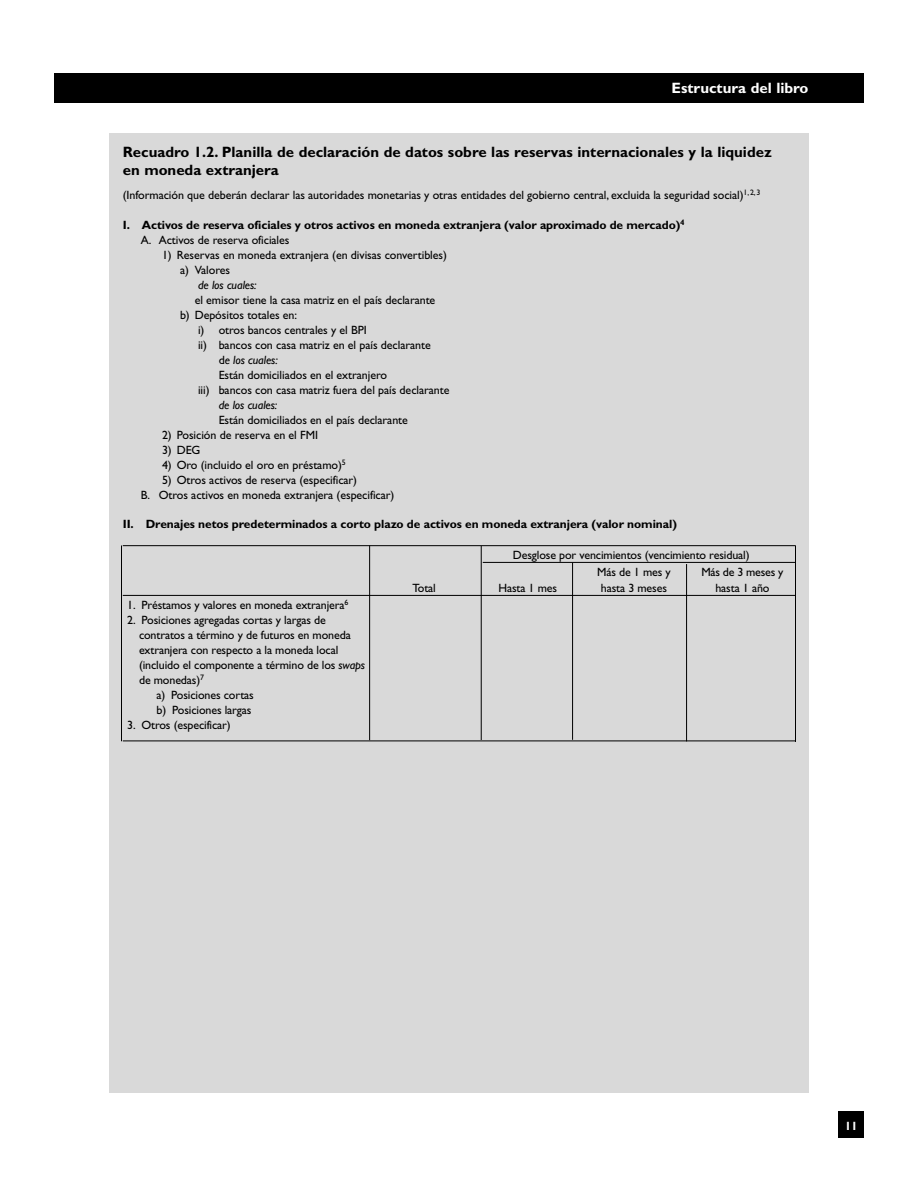
<style>
.page{position:relative;width:918px;height:1188px;background:#fff}
.page>*{position:absolute;margin:0;border:0;box-sizing:border-box;transform-origin:0 0}
.t1{font:700 15px/18px "Gill Sans";color:#000}
.t2{font:700 15px "Gill Sans";color:#fff}
.t3{font:12px/15px "Gill Sans";letter-spacing:-.005em;color:#000}
.t4{font:700 12px/15px "Gill Sans";letter-spacing:-.005em;color:#000}
.t5{font:italic 12px "Gill Sans";letter-spacing:-.005em;color:#000}
.t6{font:700 12px "Gill Sans";color:#fff}
.s1{font-weight:400}
.s2{font-style:normal}
.s3{font-style:italic}
</style>
<div class="page">
<div style="left:54px;top:74px;width:810px;height:30px;background:#000"></div>
<div style="left:838px;top:1112px;width:26px;height:26px;background:#000"></div>
<div style="left:109px;top:134px;width:700px;height:960px;background:#d9d9d9"></div>
<hr style="left:123px;top:545px;width:672px;height:1px;background:#000">
<hr style="left:483px;top:562px;width:312px;height:1px;background:#000">
<hr style="left:123px;top:595px;width:672px;height:1px;background:#000">
<hr style="left:123px;top:741px;width:672px;height:1px;background:#000">
<hr style="left:121px;top:545px;width:1px;height:196px;background:#000">
<hr style="left:481px;top:546px;width:1px;height:194px;background:#000">
<hr style="left:369px;top:545px;width:1px;height:195px;background:#000">
<hr style="left:572px;top:562px;width:1px;height:178px;background:#000">
<hr style="left:686px;top:564px;width:1px;height:177px;background:#000">
<hr style="left:795px;top:545px;width:1px;height:197px;background:#000">
<p class="t2" style="left:672px;top:83px;width:138px">Estructura del libro</p>
<p class="t1" style="left:123px;top:145px;width:651px">Recuadro 1.2. Planilla de declaración de datos sobre las reservas internacionales y la liquidez en moneda extranjera</p>
<p class="t3" style="left:123px;top:189px;width:639px">(Información que deberán declarar las autoridades monetarias y otras entidades del gobierno central, excluida la seguridad social)<sup>1,2,3</sup></p>
<p class="t4" style="left:141px;top:219px;width:545px;text-indent:-18px">I. Activos de reserva oficiales y otros activos en moneda extranjera (valor aproximado de mercado)<sup>4<br></sup><span class="s1">A. Activos de reserva oficiales</span></p>
<p class="t3" style="left:180px;top:249px;width:268px;text-indent:-18px">1) Reservas en moneda extranjera (en divisas convertibles) a) Valores</p>
<p class="t5" style="left:198px;top:281px;width:60px">de los cuales:</p>
<p class="t3" style="left:195px;top:294px;width:242px">el emisor tiene la casa matriz en el país declarante</p>
<p class="t3" style="left:180px;top:309px;width:119px">b) Depósitos totales en:</p>
<p class="t3" style="left:198px;top:324px;width:170px">i) otros bancos centrales y el BPI</p>
<p class="t3" style="left:198px;top:339px;width:234px">ii) bancos con casa matriz en el país declarante</p>
<p class="t5" style="left:219px;top:356px;width:61px"><span class="s2">d</span>e los cuales:</p>
<p class="t3" style="left:219px;top:369px;width:170px">Están domiciliados en el extranjero</p>
<p class="t3" style="left:198px;top:384px;width:253px">iii) bancos con casa matriz fuera del país declarante</p>
<p class="t5" style="left:219px;top:401px;width:60px">de los cuales:</p>
<p class="t3" style="left:219px;top:414px;width:191px">Están domiciliados en el país declarante</p>
<p class="t3" style="left:162px;top:429px;width:158px">2) Posición de reserva en el FMI</p>
<p class="t3" style="left:162px;top:444px;width:40px">3) DEG</p>
<p class="t3" style="left:162px;top:459px;width:185px">4) Oro (incluido el oro en préstamo)<sup>5</sup></p>
<p class="t3" style="left:141px;top:474px;width:255px;text-indent:21px">5) Otros activos de reserva (especificar)<br>B. Otros activos en moneda extranjera (especificar)</p>
<p class="t4" style="left:123px;top:518px;width:556px">II. Drenajes netos predeterminados a corto plazo de activos en moneda extranjera (valor nominal)</p>
<p class="t3" style="left:513px;top:548px;width:238px;line-height:16.5px;text-align:center">Desglose por vencimientos (vencimiento residual)<br>Más de 1 mes y</p>
<p class="t3" style="left:702px;top:566px;width:83px">Más de 3 meses y</p>
<p class="t3" style="left:127px;top:599px;width:223px">1. Préstamos y valores en moneda extranjera<sup>6</sup></p>
<p class="t3" style="left:127px;top:614px;width:200px">2. Posiciones agregadas cortas y largas de</p>
<p class="t3" style="left:139px;top:629px;width:213px">contratos a término y de futuros en moneda</p>
<p class="t3" style="left:139px;top:644px;width:201px">extranjera con respecto a la moneda local</p>
<p class="t3" style="left:139px;top:659px;width:228px">(incluido el componente a término de los <span class="s3">swaps</span></p>
<p class="t3" style="left:139px;top:674px;width:67px">de monedas)<sup>7</sup></p>
<p class="t3" style="left:157px;top:689px;width:99px">a) Posiciones cortas</p>
<p class="t3" style="left:157px;top:704px;width:96px">b) Posiciones largas</p>
<p class="t3" style="left:127px;top:719px;width:105px">3. Otros (especificar)</p>
<p class="t3" style="left:413px;top:582px;width:25px">Total</p>
<p class="t3" style="left:498px;top:582px;width:60px">Hasta 1 mes</p>
<p class="t3" style="left:601px;top:582px;width:68px">hasta 3 meses</p>
<p class="t3" style="left:715px;top:582px;width:56px">hasta 1 año</p>
<p class="t6" style="left:845px;top:1121px;width:14px">11</p>
</div>
